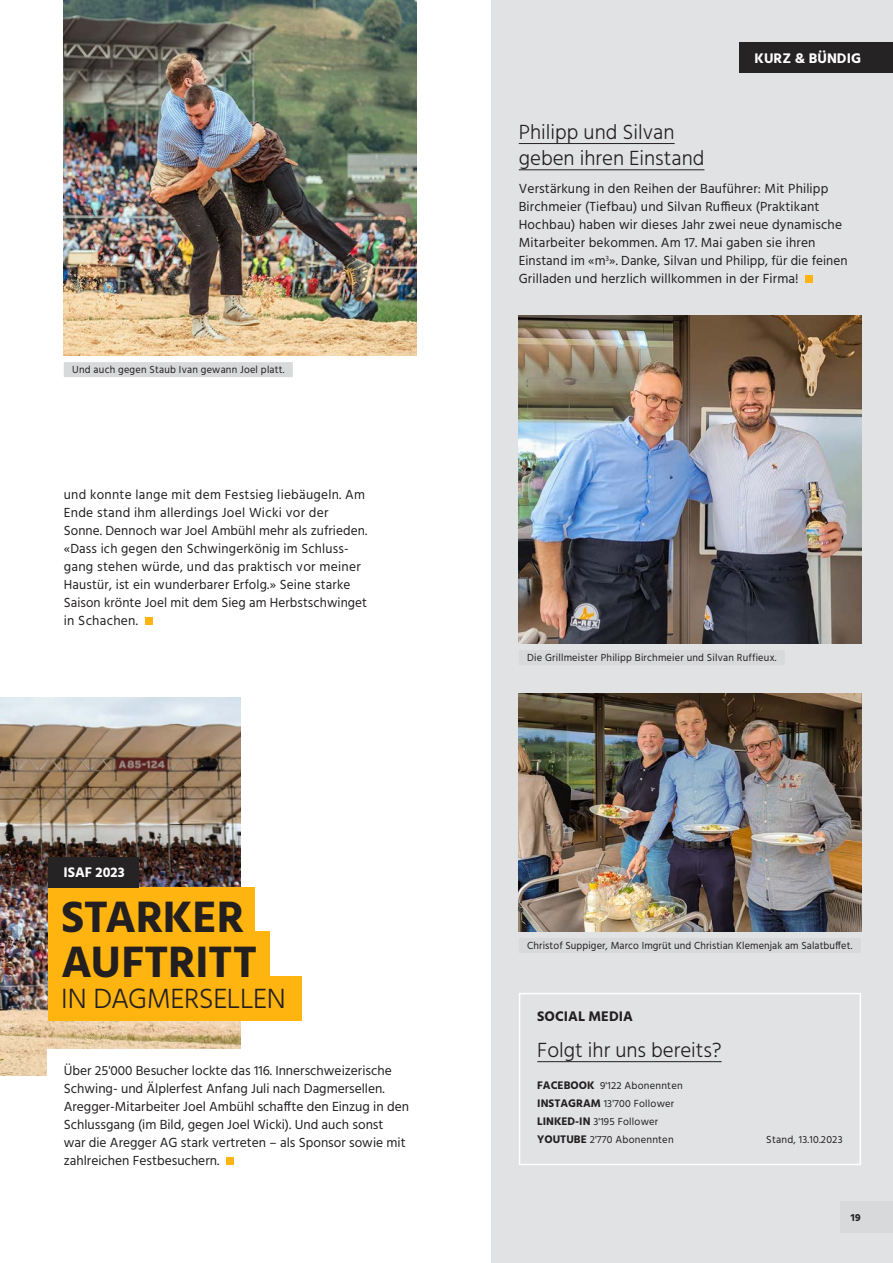
<style>
.page{position:relative;width:893px;height:1263px;background:#fff}
.page>*{position:absolute;margin:0;border:0;box-sizing:border-box;transform-origin:0 0}
.t1{font:700 45px/45px "Hind";letter-spacing:-.01em;color:#231f20}
.t2{font:300 28.5px "Hind";letter-spacing:-.015em;color:#231f20}
.t3{font:300 21px/26.2px "Hind";color:#231f20}
.t4{font:700 14.25px "Hind";color:#fff}
.t5{font:700 14.25px "Hind";color:#231f20}
.t6{font:13.5px/18px "Hind";letter-spacing:.01em;color:#231f20}
.t7{font:10.5px/18px "Hind";letter-spacing:.02em;color:#231f20}
.t8{font:700 10.5px "Hind";color:#231f20}
.s1{font-weight:700;font-size:11.25px}
</style>
<div class="page">
<img style="left:0;top:697px;width:240px;height:379px">
<div style="left:47px;top:1049px;width:370px;height:214px;background:#fff"></div>
<div style="left:48px;top:976px;width:254px;height:44px;background:#ffb40f"></div>
<div style="left:491px;top:0;width:402px;height:1263px;background:#e1e2e4"></div>
<div style="left:48px;top:887px;width:207px;height:59px;background:#ffb40f"></div>
<div style="left:48px;top:932px;width:222px;height:60px;background:#ffb40f"></div>
<div style="left:226px;top:1158px;width:8px;height:7px;background:#ffb40f"></div>
<div style="left:48px;top:857px;width:91px;height:30px;background:#262324"></div>
<div style="left:519px;top:650px;width:266px;height:15px;background:#d8d9db"></div>
<div style="left:64px;top:362px;width:229px;height:15px;background:#d8d9db"></div>
<div style="left:519px;top:938px;width:342px;height:15px;background:#d8d9db"></div>
<img style="left:519px;top:315px;width:342px;height:328px">
<img style="left:519px;top:693px;width:342px;height:238px">
<hr style="left:519px;top:143px;width:156px;height:1px;background:#231f20">
<hr style="left:519px;top:169px;width:185px;height:1px;background:#231f20">
<div style="left:806px;top:276px;width:7px;height:7px;background:#ffb40f"></div>
<div style="left:740px;top:43px;width:153px;height:30px;background:#262324"></div>
<img style="left:64px;top:0;width:353px;height:355px">
<div style="left:145px;top:618px;width:8px;height:7px;background:#ffb40f"></div>
<hr style="left:537px;top:1061px;width:185px;height:1px;background:#231f20">
<div style="left:519px;top:993px;width:342px;height:172px;border:2px solid #fff"></div>
<div style="left:840px;top:1201px;width:53px;height:32px;background:#d8d9db"></div>
<p class="t7" style="left:72px;top:361px;width:214px">Und auch gegen Staub Ivan gewann Joel platt.</p>
<p class="t6" style="left:64px;top:486px;width:305px">und konnte lange mit dem Festsieg liebäugeln. Am Ende stand ihm allerdings Joel Wicki vor der Sonne. Dennoch war Joel Ambühl mehr als zufrieden. «Dass ich gegen den Schwingerkönig im Schluss&shy;gang stehen würde, und das praktisch vor meiner Haustür, ist ein wunderbarer Erfolg.» Seine starke Saison krönte Joel mit dem Sieg am Herbstschwinget in Schachen.</p>
<p class="t4" style="left:63px;top:864px;width:63px">ISAF 2023</p>
<h1 class="t1" style="left:61px;top:894px;width:198px">STARKER<br>AUFTRITT</h1>
<h2 class="t2" style="left:61px;top:980px;width:226px">IN DAGMERSELLEN</h2>
<p class="t6" style="left:64px;top:1062px;width:347px">Über 25'000 Besucher lockte das 116. Innerschweizerische Schwing- und Älplerfest Anfang Juli nach Dagmersellen.<br>Aregger-Mitarbeiter Joel Ambühl schaffte den Einzug in den Schlussgang (im Bild, gegen Joel Wicki). Und auch sonst<br>war die Aregger AG stark vertreten – als Sponsor sowie mit zahlreichen Festbesuchern.</p>
<p class="t4" style="left:755px;top:50px;width:108px">KURZ &amp; BÜNDIG</p>
<h3 class="t3" style="left:519px;top:120px;width:187px">Philipp und Silvan geben ihren Einstand</h3>
<p class="t6" style="left:519px;top:180px;width:330px">Verstärkung in den Reihen der Bauführer: Mit Philipp Birchmeier (Tiefbau) und Silvan Ruffieux (Praktikant Hochbau) haben wir dieses Jahr zwei neue dynamische Mitarbeiter bekommen. Am 17. Mai gaben sie ihren Einstand im «m<sup>3</sup>». Danke, Silvan und Philipp, für die feinen Grilladen und herzlich willkommen in der Firma!</p>
<p class="t7" style="left:527px;top:649px;width:251px">Die Grillmeister Philipp Birchmeier und Silvan Ruffieux.</p>
<p class="t7" style="left:527px;top:937px;width:327px">Christof Suppiger, Marco Imgrüt und Christian Klemenjak am Salatbuffet.</p>
<p class="t5" style="left:537px;top:1008px;width:97px">SOCIAL MEDIA</p>
<h3 class="t3" style="left:537px;top:1038px;width:186px">Folgt ihr uns bereits?</h3>
<p class="t7" style="left:537px;top:1077px;width:147px"><span class="s1">FACEBOOK</span> 9'122 Abonennten<br><span class="s1">INSTAGRAM</span> 13'700 Follower<br><span class="s1">LINKED-IN</span> 3'195 Follower<br><span class="s1">YOUTUBE</span> 2'770 Abonennten</p>
<p class="t7" style="left:766px;top:1131px;width:78px">Stand, 13.10.2023</p>
<p class="t8" style="left:851px;top:1211px;width:11px">19</p>
</div>
